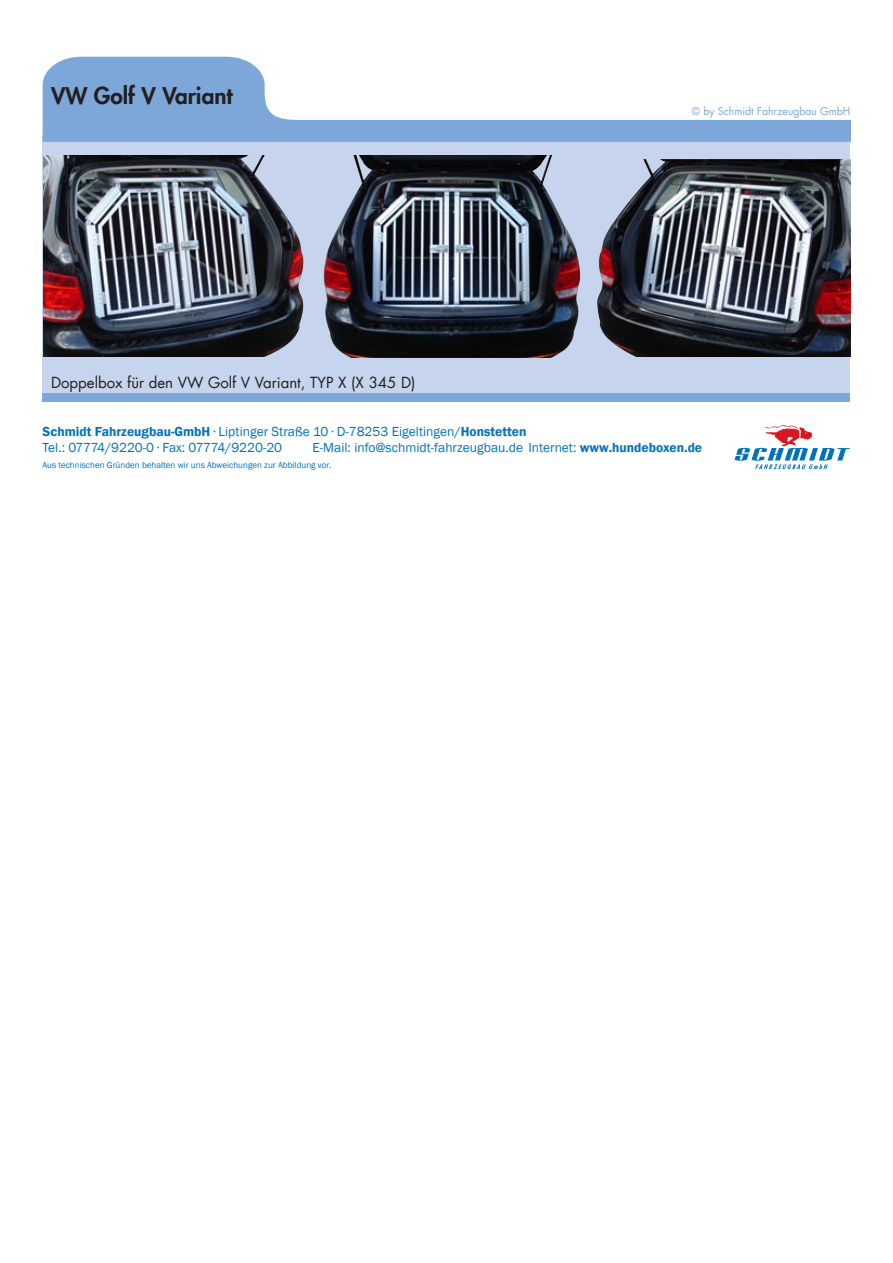
<style>
.page{position:relative;width:893px;height:1263px;background:#fff}
.page>*{position:absolute;margin:0;border:0;box-sizing:border-box;transform-origin:0 0}
.t1{font:800 22.5px "Futura LT";color:#231f20}
.t2{font:15px "Futura LT";color:#231f20}
.Paragraph_Style_1{font:13.5px "Franklin Gothic";color:#0072bc}
.Paragraph_Style_1-2{font:13.5px "Franklin Gothic";letter-spacing:-.02em;color:#0072bc}
.Adresse{font:10.5px "Futura LT";color:#7ca7d8}
.t3{font:9px "Franklin Gothic";color:#0072bc}
.s1{font-weight:600}
</style>
<div class="page">
<img style="left:43px;top:142px;width:807px;height:251px">
<svg style="left:43px;top:57px;width:807px;height:85px"></svg>
<img style="left:44px;top:155px;width:227px;height:17px">
<img style="left:630px;top:159px;width:220px;height:197px">
<img style="left:353px;top:155px;width:195px;height:25px">
<div style="left:43px;top:393px;width:807px;height:8px;background:#7ca7d8"></div>
<svg style="left:735px;top:425px;width:115px;height:44px"></svg>
<p class="t1" style="left:51px;top:81px;width:183px">VW Golf V Variant</p>
<p class="t2" style="left:51px;top:372px;width:366px">Doppelbox für den VW Golf V Variant, TYP X (X 345 D)</p>
<p class="Adresse" style="left:692px;top:104px;width:160px">© by Schmidt Fahrzeugbau GmbH</p>
<p class="Paragraph_Style_1" style="left:43px;top:423px;width:485px"><span class="s1">Schmidt Fahrzeugbau-GmbH</span> ∙ Liptinger Straße 10 ∙ D-78253 Eigeltingen/<span class="s1">Honstetten</span></p>
<p class="Paragraph_Style_1-2" style="left:43px;top:439px;width:241px">Tel.: 07774/9220-0 ∙ Fax: 07774/9220-20</p>
<p class="Paragraph_Style_1" style="left:313px;top:439px;width:391px">E-Mail: info@schmidt-fahrzeugbau.de Internet: <span class="s1">www.hundeboxen.de</span></p>
<p class="t3" style="left:43px;top:459px;width:290px">Aus technischen Gründen behalten wir uns Abweichungen zur Abbildung vor.</p>
</div>
